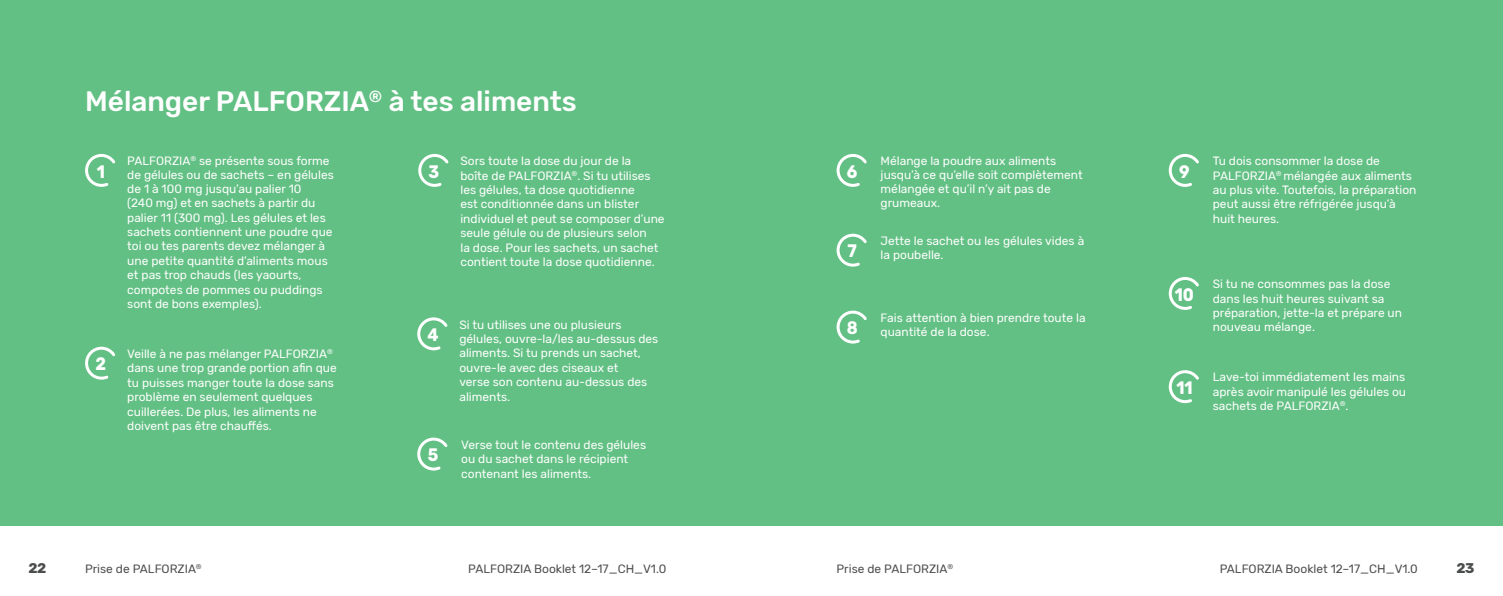
<style>
.page{position:relative;width:1503px;height:596px;background:#fff}
.page>*{position:absolute;margin:0;border:0;box-sizing:border-box;transform-origin:0 0}
._12pt_Rubik_Regular{font:500 28px "Rubik";color:#fff}
.Info_Head{font:700 18px "Rubik";color:#fff;scale:.9 1}
.Folio{font:700 14px "Rubik";color:#4b4c4d}
._12pt_Rubik_Regular-2{font:12px/14.4px "Rubik";color:#fff}
._12pt_Rubik_Regular-3{font:12px "Rubik";color:#4b4c4d}
</style>
<div class="page">
<div style="left:0;top:0;width:751px;height:524px;background:#63c084"></div>
<div style="left:751px;top:0;width:751px;height:524px;background:#63c084"></div>
<svg style="left:85px;top:346px;width:31px;height:34px"></svg>
<svg style="left:85px;top:154px;width:31px;height:33px"></svg>
<svg style="left:418px;top:154px;width:31px;height:33px"></svg>
<svg style="left:836px;top:154px;width:31px;height:33px"></svg>
<svg style="left:417px;top:317px;width:31px;height:34px"></svg>
<svg style="left:836px;top:233px;width:31px;height:34px"></svg>
<svg style="left:417px;top:437px;width:31px;height:34px"></svg>
<svg style="left:1168px;top:277px;width:31px;height:33px"></svg>
<svg style="left:836px;top:310px;width:31px;height:34px"></svg>
<svg style="left:1168px;top:370px;width:31px;height:34px"></svg>
<svg style="left:1168px;top:154px;width:31px;height:33px"></svg>
<p class="_12pt_Rubik_Regular" style="left:85px;top:85px;width:493px">Mélanger PALFORZIA<sup>®</sup> à tes aliments</p>
<p class="_12pt_Rubik_Regular-2" style="left:127px;top:154px;width:208px">PALFORZIA<sup>®</sup> se présente sous forme de gélules ou de sachets – en gélules de 1 à 100 mg jusqu’au palier 10<br>(240 mg) et en sachets à partir du palier 11 (300 mg). Les gélules et les sachets contiennent une poudre que toi ou tes parents devez mélanger à une petite quantité d’aliments mous et pas trop chauds (les yaourts, compotes de pommes ou puddings sont de bons exemples).</p>
<p class="Info_Head" style="left:428px;top:161px;width:13px">3</p>
<p class="_12pt_Rubik_Regular-2" style="left:880px;top:154px;width:203px;line-height:14px">Mélange la poudre aux aliments jusqu’à ce qu’elle soit complètement mélangée et qu’il n’y ait pas de grumeaux.</p>
<p class="Info_Head" style="left:1179px;top:161px;width:13px">9</p>
<p class="_12pt_Rubik_Regular-2" style="left:1212px;top:154px;width:205px">Tu dois consommer la dose de<br>PALFORZIA<sup>®</sup> mélangée aux aliments au plus vite. Toutefois, la préparation peut aussi être réfrigérée jusqu’à huit heures.</p>
<p class="Info_Head" style="left:97px;top:161px;width:11px">1</p>
<p class="_12pt_Rubik_Regular-2" style="left:460px;top:154px;width:206px">Sors toute la dose du jour de la<br>boîte de PALFORZIA<sup>®</sup>. Si tu utilises les gélules, ta dose quotidienne<br>est conditionnée dans un blister individuel et peut se composer d’une seule gélule ou de plusieurs selon<br>la dose. Pour les sachets, un sachet contient toute la dose quotidienne.</p>
<p class="Info_Head" style="left:847px;top:161px;width:13px">6</p>
<p class="_12pt_Rubik_Regular-2" style="left:880px;top:234px;width:205px">Jette le sachet ou les gélules vides à</p>
<p class="Info_Head" style="left:847px;top:240px;width:12px">7</p>
<p class="_12pt_Rubik_Regular-2" style="left:880px;top:248px;width:64px">la poubelle.</p>
<p class="Info_Head" style="left:1174px;top:284px;width:23px">10</p>
<p class="_12pt_Rubik_Regular-2" style="left:1212px;top:277px;width:191px">Si tu ne consommes pas la dose dans les huit heures suivant sa préparation, jette-la et prépare un</p>
<p class="_12pt_Rubik_Regular-2" style="left:880px;top:310px;width:206px">Fais attention à bien prendre toute la quantité de la dose.</p>
<p class="_12pt_Rubik_Regular-2" style="left:459px;top:317px;width:200px">Si tu utilises une ou plusieurs gélules, ouvre-la/les au-dessus des aliments. Si tu prends un sachet, ouvre-le avec des ciseaux et<br>verse son contenu au-dessus des aliments.</p>
<p class="Info_Head" style="left:846px;top:317px;width:14px">8</p>
<p class="_12pt_Rubik_Regular-2" style="left:1212px;top:320px;width:104px">nouveau mélange.</p>
<p class="Info_Head" style="left:427px;top:324px;width:14px">4</p>
<p class="_12pt_Rubik_Regular-2" style="left:127px;top:346px;width:211px">Veille à ne pas mélanger PALFORZIA<sup>® </sup>dans une trop grande portion afin que tu puisses manger toute la dose sans problème en seulement quelques cuillerées. De plus, les aliments ne doivent pas être chauffés.</p>
<p class="Info_Head" style="left:95px;top:353px;width:13px">2</p>
<p class="Info_Head" style="left:1176px;top:377px;width:19px">11</p>
<p class="_12pt_Rubik_Regular-2" style="left:1212px;top:370px;width:195px;text-align:justify">Lave-toi immédiatement les mains après avoir manipulé les gélules ou sachets de PALFORZIA<sup>®</sup>.</p>
<p class="Info_Head" style="left:428px;top:444px;width:13px">5</p>
<p class="_12pt_Rubik_Regular-2" style="left:461px;top:437px;width:186px">Verse tout le contenu des gélules ou du sachet dans le récipient contenant les aliments.</p>
<p class="Folio" style="left:28px;top:560px;width:19px">22</p>
<p class="_12pt_Rubik_Regular-3" style="left:468px;top:562px;width:200px">PALFORZIA Booklet 12–17_CH_V1.0</p>
<p class="_12pt_Rubik_Regular-3" style="left:1219px;top:562px;width:200px">PALFORZIA Booklet 12–17_CH_V1.0</p>
<p class="_12pt_Rubik_Regular-3" style="left:85px;top:562px;width:118px">Prise de PALFORZIA<sup>®</sup></p>
<p class="_12pt_Rubik_Regular-3" style="left:836px;top:562px;width:118px">Prise de PALFORZIA<sup>®</sup></p>
<p class="Folio" style="left:1456px;top:560px;width:20px">23</p>
</div>
